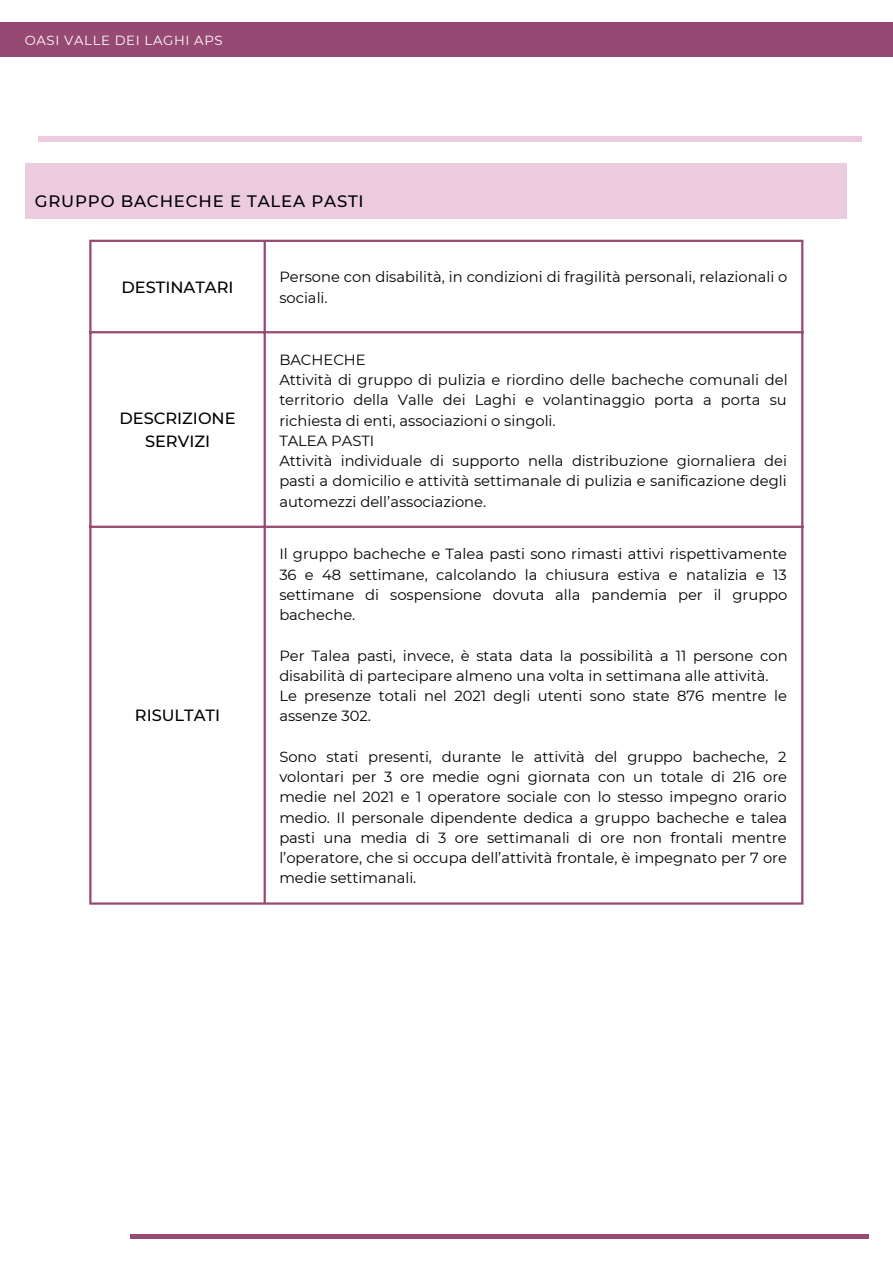
<style>
.page{position:relative;width:893px;height:1264px;background:#fff}
.page>*{position:absolute;margin:0;border:0;box-sizing:border-box;transform-origin:0 0}
.t1{font:500 16.5px "Montserrat";letter-spacing:.05em;color:#000}
.t2{font:500 16.2px/22.5px "Montserrat";color:#000;text-align:center}
.t3{font:14.7px/20.2px "Montserrat";color:#000}
.t4{font:13.2px "Montserrat";letter-spacing:.05em;color:#fff}
</style>
<div class="page">
<div style="left:0;top:22px;width:892px;height:34px;background:#964972"></div>
<hr style="left:38px;top:137px;width:823px;height:4px;background:#eccbdf">
<div style="left:25px;top:164px;width:821px;height:55px;background:#eccbdf"></div>
<div style="left:130px;top:1233px;width:738px;height:5px;background:#964972"></div>
<hr style="left:89px;top:242px;width:2px;height:660px;background:#964972">
<hr style="left:263px;top:242px;width:3px;height:660px;background:#964972">
<hr style="left:801px;top:242px;width:2px;height:660px;background:#964972">
<hr style="left:89px;top:240px;width:714px;height:2px;background:#964972">
<hr style="left:89px;top:331px;width:714px;height:2px;background:#964972">
<hr style="left:89px;top:525px;width:714px;height:3px;background:#964972">
<hr style="left:89px;top:902px;width:714px;height:2px;background:#964972">
<p class="t4" style="left:25px;top:32px;width:199px">OASI VALLE DEI LAGHI APS</p>
<p class="t1" style="left:35px;top:191px;width:330px">GRUPPO BACHECHE E TALEA PASTI</p>
<p class="t2" style="left:121px;top:275px;width:114px">DESTINATARI</p>
<p class="t3" style="left:279px;top:267px;width:509px">Persone con disabilità, in condizioni di fragilità personali, relazionali o sociali.</p>
<p class="t2" style="left:119px;top:407px;width:118px">DESCRIZIONE<br>SERVIZI</p>
<p class="t2" style="left:135px;top:704px;width:87px">RISULTATI</p>
<p class="t3" style="left:279px;top:349px;width:510px">BACHECHE<br>Attività di gruppo di pulizia e riordino delle bacheche comunali del territorio della Valle dei Laghi e volantinaggio porta a porta su richiesta di enti, associazioni o singoli.<br>TALEA PASTI<br>Attività individuale di supporto nella distribuzione giornaliera dei pasti a domicilio e attività settimanale di pulizia e sanificazione degli automezzi dell’associazione.</p>
<p class="t3" style="left:279px;top:544px;width:509px;text-align:justify">Il gruppo bacheche e Talea pasti sono rimasti attivi rispettivamente 36 e 48 settimane, calcolando la chiusura estiva e natalizia e 13 settimane di sospensione dovuta alla pandemia per il gruppo bacheche.</p>
<p class="t3" style="left:279px;top:645px;width:510px">Per Talea pasti, invece, è stata data la possibilità a 11 persone con disabilità di partecipare almeno una volta in settimana alle attività.<br>Le presenze totali nel 2021 degli utenti sono state 876 mentre le assenze 302.</p>
<p class="t3" style="left:279px;top:746px;width:509px;text-align:justify">Sono stati presenti, durante le attività del gruppo bacheche, 2 volontari per 3 ore medie ogni giornata con un totale di 216 ore medie nel 2021 e 1 operatore sociale con lo stesso impegno orario medio. Il personale dipendente dedica a gruppo bacheche e talea pasti una media di 3 ore settimanali di ore non frontali mentre l’operatore, che si occupa dell’attività frontale, è impegnato per 7 ore medie settimanali.</p>
</div>
